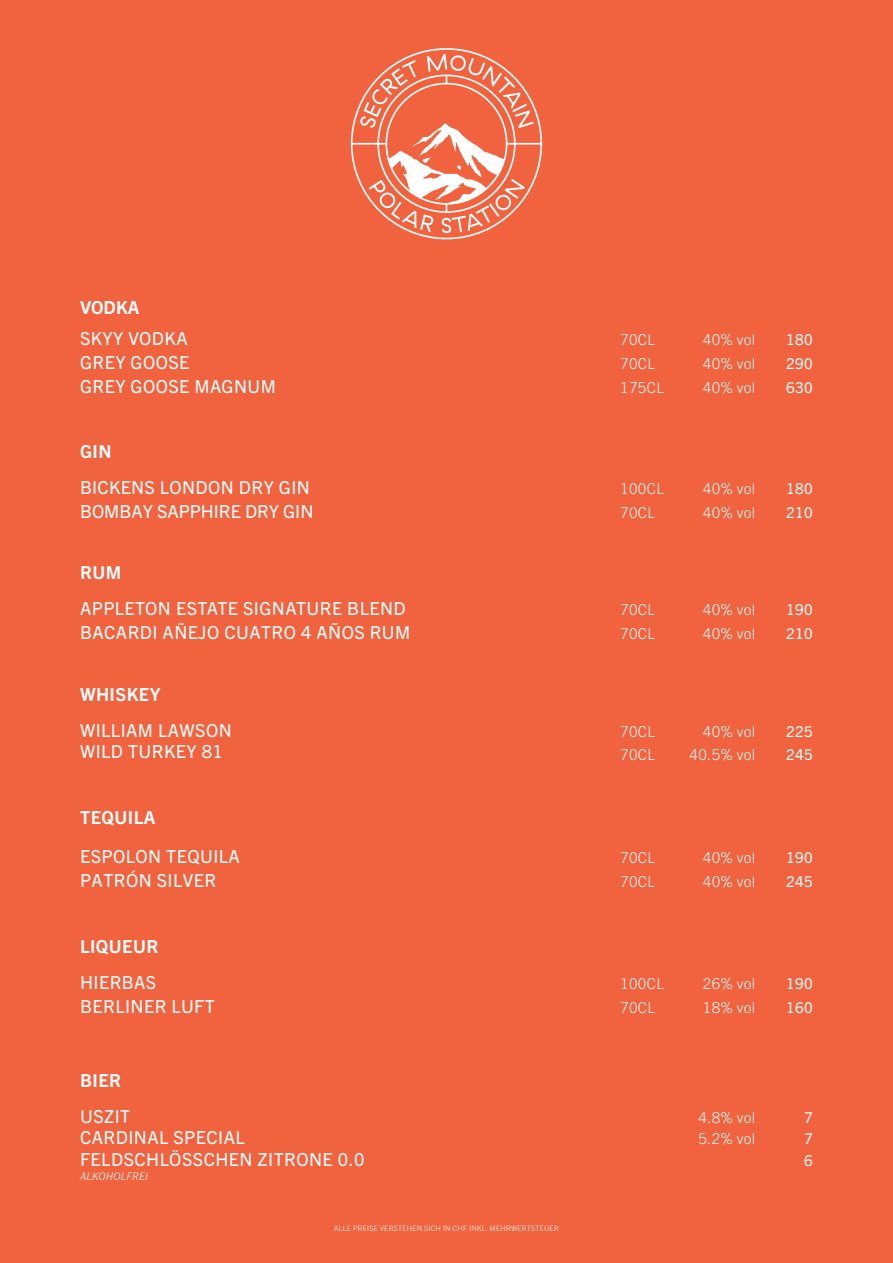
<style>
.page{position:relative;width:893px;height:1263px;background:#f1633f}
.page>*{position:absolute;margin:0;border:0;box-sizing:border-box;transform-origin:0 0}
.t1{font:18px/21.6px "Trade Gothic Next LT Pro";letter-spacing:.025em;color:#fff}
.t2{font:700 18px "Trade Gothic Next LT Pro";letter-spacing:.025em;color:#fff}
.t3{font:18px "Trade Gothic Next LT Pro";color:#fff}
.t4{font:300 15px/24px "Trade Gothic Next LT Pro";letter-spacing:.025em;color:#fff}
.t5{font:15px/24px "Trade Gothic Next LT Pro";letter-spacing:.025em;color:#fff}
.t6{font:italic 300 10.5px "Trade Gothic Next LT Pro";letter-spacing:.025em;color:#fff}
.t7{font:300 7.5px "Trade Gothic Next LT Pro";letter-spacing:.025em;color:#fff}
</style>
<div class="page">
<svg style="left:351px;top:48px;width:191px;height:191px"></svg>
<p class="t2" style="left:80px;top:294px;width:61px">VODKA</p>
<p class="t1" style="left:80px;top:326px;width:109px">SKYY VODKA</p>
<p class="t4" style="left:620px;top:327px;width:36px">70CL</p>
<p class="t1" style="left:80px;top:350px;width:111px">GREY GOOSE</p>
<p class="t4" style="left:620px;top:351px;width:36px">70CL</p>
<p class="t1" style="left:80px;top:374px;width:197px">GREY GOOSE MAGNUM</p>
<p class="t4" style="left:620px;top:375px;width:45px">175CL</p>
<p class="t2" style="left:80px;top:439px;width:33px">GIN</p>
<p class="t1" style="left:80px;top:475px;width:231px">BICKENS LONDON DRY GIN</p>
<p class="t4" style="left:620px;top:475px;width:45px">100CL</p>
<p class="t3" style="left:80px;top:499px;width:235px">BOMBAY SAPPHIRE DRY GIN</p>
<p class="t4" style="left:620px;top:499px;width:36px">70CL</p>
<p class="t2" style="left:80px;top:560px;width:43px">RUM</p>
<p class="t1" style="left:80px;top:596px;width:327px">APPLETON ESTATE SIGNATURE BLEND</p>
<p class="t4" style="left:620px;top:596px;width:36px">70CL</p>
<p class="t1" style="left:80px;top:620px;width:332px">BACARDI AÑEJO CUATRO 4 AÑOS RUM</p>
<p class="t4" style="left:620px;top:620px;width:36px">70CL</p>
<p class="t2" style="left:80px;top:682px;width:82px">WHISKEY</p>
<p class="t1" style="left:80px;top:718px;width:153px;line-height:21.1px">WILLIAM LAWSON<br>WILD TURKEY 81</p>
<p class="t4" style="left:620px;top:718px;width:36px;line-height:23.4px">70CL<br>70CL</p>
<p class="t2" style="left:80px;top:805px;width:77px">TEQUILA</p>
<p class="t1" style="left:80px;top:844px;width:161px">ESPOLON TEQUILA</p>
<p class="t4" style="left:620px;top:844px;width:36px">70CL</p>
<p class="t1" style="left:80px;top:868px;width:138px">PATRÓN SILVER</p>
<p class="t4" style="left:620px;top:869px;width:36px">70CL</p>
<p class="t2" style="left:80px;top:934px;width:80px">LIQUEUR</p>
<p class="t1" style="left:80px;top:970px;width:78px">HIERBAS</p>
<p class="t4" style="left:620px;top:970px;width:45px">100CL</p>
<p class="t1" style="left:80px;top:994px;width:136px">BERLINER LUFT</p>
<p class="t4" style="left:620px;top:994px;width:36px">70CL</p>
<p class="t2" style="left:80px;top:1068px;width:43px">BIER</p>
<p class="t1" style="left:80px;top:1104px;width:286px">USZIT<br>CARDINAL SPECIAL<br>FELDSCHLÖSSCHEN ZITRONE 0.0</p>
<p class="t6" style="left:80px;top:1168px;width:69px">ALKOHOLFREI</p>
<p class="t7" style="left:334px;top:1223px;width:226px">ALLE PREISE VERSTEHEN SICH IN CHF INKL. MEHRWERTSTEUER</p>
<p class="t4" style="left:703px;top:327px;width:54px;text-align:justify">40% vol 40% vol 40% vol</p>
<p class="t4" style="left:703px;top:476px;width:54px">40% vol<br>40% vol</p>
<p class="t4" style="left:703px;top:596px;width:54px">40% vol<br>40% vol</p>
<p class="t4" style="left:689px;top:718px;width:67px;line-height:23.4px;text-align:right">40% vol<br>40.5% vol</p>
<p class="t4" style="left:703px;top:844px;width:54px">40% vol</p>
<p class="t4" style="left:703px;top:869px;width:54px">40% vol</p>
<p class="t4" style="left:703px;top:970px;width:54px">26% vol<br>18% vol</p>
<p class="t4" style="left:698px;top:1106px;width:58px;line-height:21.3px">4.8% vol<br>5.2% vol</p>
<p class="t5" style="left:786px;top:327px;width:28px;text-align:justify">180<br>290<br>630</p>
<p class="t5" style="left:786px;top:475px;width:28px">180<br>210</p>
<p class="t5" style="left:786px;top:596px;width:28px">190<br>210</p>
<p class="t5" style="left:786px;top:718px;width:28px;line-height:23.4px">225<br>245</p>
<p class="t5" style="left:786px;top:844px;width:28px">190</p>
<p class="t5" style="left:786px;top:869px;width:28px">245</p>
<p class="t5" style="left:786px;top:970px;width:28px">190<br>160</p>
<p class="t5" style="left:804px;top:1105px;width:10px;line-height:21.6px;text-align:justify">7<br>7<br>6</p>
</div>
